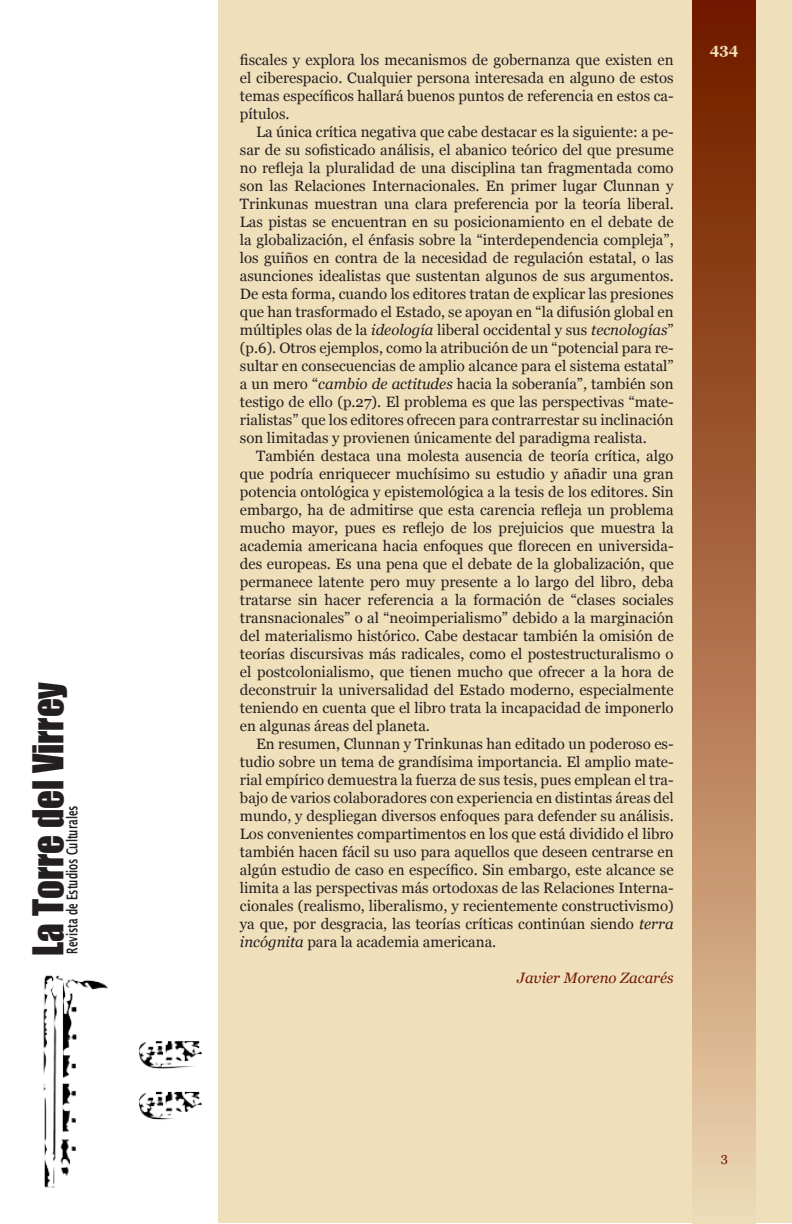
<style>
.page{position:relative;width:792px;height:1224px;background:#fff}
.page>*{position:absolute;margin:0;border:0;box-sizing:border-box;transform-origin:0 0}
.t1{font:39px "Impact";color:#231f20;scale:.95 1}
.Estilo_de_párrafo_2{font:15px/18px "Georgia";color:#231f20;text-align:justify}
.t2{font:600 15px "Lucida Sans";color:#231f20;scale:.63 1}
.Estilo_de_párrafo_2-2{font:italic 15px "Georgia";color:#701900}
.t3{font:700 15px "Georgia";color:#efdfbb}
.t4{font:13px "Georgia";color:#701900}
.s1{font-style:italic}
</style>
<div class="page">
<div style="left:218px;top:0;width:574px;height:1224px;background:#efdfbb"></div>
<div style="left:693px;top:0;width:63px;height:1224px;background:linear-gradient(to bottom,#6e1200,#edd1ab)"></div>
<img style="left:43px;top:975px;width:160px;height:213px">
<h1 class="t1" style="left:18px;top:956px;width:290px;rotate:-90deg">La Torre del Virrey</h1>
<p class="t2" style="left:63px;top:954px;width:238px;rotate:-90deg">Revista de Estudios Culturales</p>
<p class="Estilo_de_párrafo_2" style="left:240px;top:51px;width:435px">fiscales y explora los mecanismos de gobernanza que existen en el ciberespacio. Cualquier persona interesada en alguno de estos temas específicos hallará buenos puntos de referencia en estos ca&shy;pítulos.</p>
<p class="Estilo_de_párrafo_2" style="left:240px;top:123px;width:435px;text-indent:16px">La única crítica negativa que cabe destacar es la siguiente: a pe&shy;sar de su sofisticado análisis, el abanico teórico del que presume no refleja la pluralidad de una disciplina tan fragmentada como son las Relaciones Internacionales. En primer lugar Clunnan y Trinkunas muestran una clara preferencia por la teoría liberal.<br>Las pistas se encuentran en su posicionamiento en el debate de la globalización, el énfasis sobre la “interdependencia compleja”, los guiños en contra de la necesidad de regulación estatal, o las asunciones idealistas que sustentan algunos de sus argumentos.<br>De esta forma, cuando los editores tratan de explicar las presiones que han trasformado el Estado, se apoyan en “la difusión global en múltiples olas de la <span class="s1">ideología</span> liberal occidental y sus <span class="s1">tecnologías</span>” (p.6). Otros ejemplos, como la atribución de un “potencial para re&shy;sultar en consecuencias de amplio alcance para el sistema estatal” a un mero “<span class="s1">cambio de actitudes</span> hacia la soberanía”, también son testigo de ello (p.27). El problema es que las perspectivas “mate&shy;rialistas” que los editores ofrecen para contrarrestar su inclinación son limitadas y provienen únicamente del paradigma realista.</p>
<p class="Estilo_de_párrafo_2" style="left:240px;top:447px;width:435px;text-indent:16px">También destaca una molesta ausencia de teoría crítica, algo que podría enriquecer muchísimo su estudio y añadir una gran potencia ontológica y epistemológica a la tesis de los editores. Sin embargo, ha de admitirse que esta carencia refleja un problema mucho mayor, pues es reflejo de los prejuicios que muestra la academia americana hacia enfoques que florecen en universida&shy;des europeas. Es una pena que el debate de la globalización, que permanece latente pero muy presente a lo largo del libro, deba tratarse sin hacer referencia a la formación de “clases sociales transnacionales” o al “neoimperialismo” debido a la marginación del materialismo histórico. Cabe destacar también la omisión de teorías discursivas más radicales, como el postestructuralismo o el postcolonialismo, que tienen mucho que ofrecer a la hora de deconstruir la universalidad del Estado moderno, especialmente teniendo en cuenta que el libro trata la incapacidad de imponerlo en algunas áreas del planeta.</p>
<p class="Estilo_de_párrafo_2" style="left:240px;top:735px;width:435px;text-indent:16px">En resumen, Clunnan y Trinkunas han editado un poderoso es&shy;tudio sobre un tema de grandísima importancia. El amplio mate&shy;rial empírico demuestra la fuerza de sus tesis, pues emplean el tra&shy;bajo de varios colaboradores con experiencia en distintas áreas del mundo, y despliegan diversos enfoques para defender su análisis.<br>Los convenientes compartimentos en los que está dividido el libro también hacen fácil su uso para aquellos que deseen centrarse en algún estudio de caso en específico. Sin embargo, este alcance se limita a las perspectivas más ortodoxas de las Relaciones Interna&shy;cionales (realismo, liberalismo, y recientemente constructivismo) ya que, por desgracia, las teorías críticas continúan siendo <span class="s1">terra incógnita</span> para la academia americana.</p>
<p class="Estilo_de_párrafo_2-2" style="left:517px;top:969px;width:158px">Javier Moreno Zacarés</p>
<p class="t3" style="left:710px;top:39px;width:30px">434</p>
<p class="t4" style="left:721px;top:1150px;width:9px">3</p>
</div>
